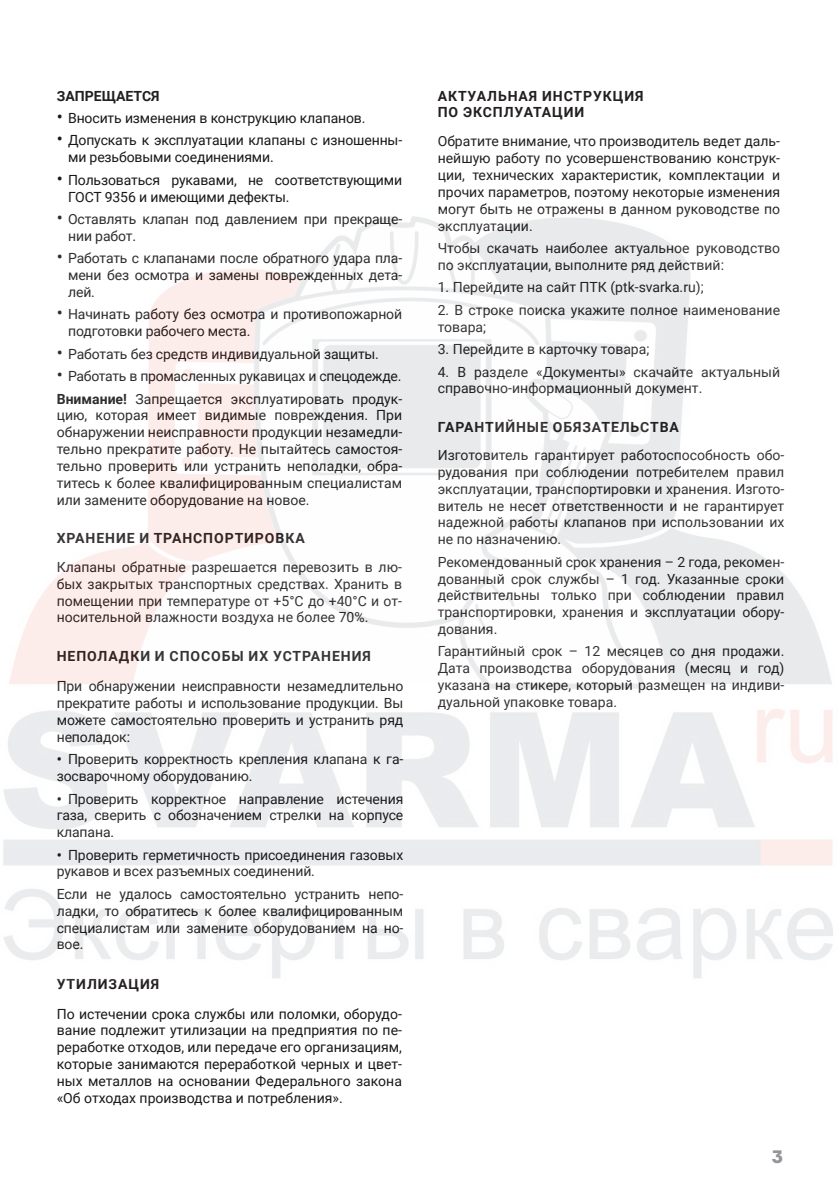
<style>
.page{position:relative;width:840px;height:1191px;background:#fff}
.page>*{position:absolute;margin:0;border:0;box-sizing:border-box;transform-origin:0 0}
.t1{font:900 18px "Formular";color:#939598}
.Основной_текст{font:14px/16.8px "Roboto";letter-spacing:-.01em;color:#1a1717;text-align:justify}
.Основной_текст-2{font:14px/16.8px "Roboto";color:#231f20;text-align:justify}
.Заголовок_ЛЕВЫЙ{font:700 14px/16.8px "Roboto";letter-spacing:.065em;color:#231f20}
.Основной_текст-3{font:700 14px "Roboto";color:#231f20}
.s1{font-family:"Roboto Condensed";font-size:18px}
.s2{font-weight:700}
</style>
<div class="page">
<p class="Основной_текст-3" style="left:57px;top:86px;width:104px">ЗАПРЕЩАЕТСЯ</p>
<p class="Основной_текст" style="left:57px;top:109px;width:310px"><span class="s1">•</span> Вносить изменения в конструкцию клапанов.</p>
<p class="Основной_текст" style="left:68px;top:132px;width:335px;text-indent:-11px"><span class="s1">•</span> Допускать к эксплуатации клапаны с изношенны&shy;ми резьбовыми соединениями.</p>
<p class="Основной_текст" style="left:68px;top:171px;width:335px;text-indent:-11px"><span class="s1">•</span> Пользоваться рукавами, не соответствующими<br>ГОСТ 9356 и имеющими дефекты.</p>
<p class="Основной_текст" style="left:68px;top:210px;width:335px;text-indent:-11px"><span class="s1">•</span> Оставлять клапан под давлением при прекраще&shy;нии работ.</p>
<p class="Основной_текст" style="left:68px;top:249px;width:335px;text-indent:-11px"><span class="s1">•</span> Работать с клапанами после обратного удара пла&shy;мени без осмотра и замены поврежденных дета&shy;лей.</p>
<p class="Основной_текст" style="left:68px;top:305px;width:335px;text-indent:-11px"><span class="s1">•</span> Начинать работу без осмотра и противопожарной подготовки рабочего места.</p>
<p class="Основной_текст" style="left:57px;top:345px;width:323px"><span class="s1">•</span> Работать без средств индивидуальной защиты.</p>
<p class="Основной_текст" style="left:57px;top:367px;width:346px"><span class="s1">•</span> Работать в промасленных рукавицах и спецодежде.</p>
<p class="Основной_текст" style="left:57px;top:390px;width:347px"><span class="s2">Внимание!</span> Запрещается эксплуатировать продук&shy;цию, которая имеет видимые повреждения. При обнаружении неисправности продукции незамедли&shy;тельно прекратите работу. Не пытайтесь самостоя&shy;тельно проверить или устранить неполадки, обра&shy;титесь к более квалифицированным специалистам или замените оборудование на новое.</p>
<p class="Заголовок_ЛЕВЫЙ" style="left:57px;top:529px;width:249px">ХРАНЕНИЕ И ТРАНСПОРТИРОВКА</p>
<p class="Основной_текст-2" style="left:57px;top:558px;width:346px">Клапаны обратные разрешается перевозить в лю&shy;бых закрытых транспортных средствах. Хранить в помещении при температуре от +5°С до +40°С и от&shy;носительной влажности воздуха не более 70%.</p>
<p class="Заголовок_ЛЕВЫЙ" style="left:57px;top:647px;width:315px">НЕПОЛАДКИ И СПОСОБЫ ИХ УСТРАНЕНИЯ</p>
<p class="Основной_текст" style="left:57px;top:677px;width:348px">При обнаружении неисправности незамедлительно прекратите работы и использование продукции. Вы можете самостоятельно проверить и устранить ряд неполадок:</p>
<p class="Основной_текст" style="left:57px;top:750px;width:348px"><span class="s2">•</span> Проверить корректность крепления клапана к га&shy;зосварочному оборудованию.</p>
<p class="Основной_текст" style="left:57px;top:789px;width:348px"><span class="s2">•</span> Проверить корректное направление истечения газа, сверить с обозначением стрелки на корпусе клапана.</p>
<p class="Основной_текст" style="left:57px;top:845px;width:348px"><span class="s2">•</span> Проверить герметичность присоединения газовых рукавов и всех разъемных соединений.</p>
<p class="Основной_текст" style="left:57px;top:885px;width:348px">Если не удалось самостоятельно устранить непо&shy;ладки, то обратитесь к более квалифицированным специалистам или замените оборудованием на но&shy;вое.</p>
<p class="Заголовок_ЛЕВЫЙ" style="left:57px;top:975px;width:104px">УТИЛИЗАЦИЯ</p>
<p class="Основной_текст" style="left:57px;top:1004px;width:346px">По истечении срока службы или поломки, оборудо&shy;вание подлежит утилизации на предприятия по пе&shy;реработке отходов, или передаче его организациям, которые занимаются переработкой черных и цвет&shy;ных металлов на основании Федерального закона «Об отходах производства и потребления».</p>
<p class="Заголовок_ЛЕВЫЙ" style="left:437px;top:87px;width:207px">АКТУАЛЬНАЯ ИНСТРУКЦИЯ<br>ПО ЭКСПЛУАТАЦИИ</p>
<p class="Основной_текст-2" style="left:437px;top:133px;width:344px">Обратите внимание, что производитель ведет даль&shy;нейшую работу по усовершенствованию конструк&shy;ции, технических характеристик, комплектации и прочих параметров, поэтому некоторые изменения могут быть не отражены в данном руководстве по эксплуатации.</p>
<p class="Основной_текст-2" style="left:437px;top:239px;width:343px">Чтобы скачать наиболее актуальное руководство по эксплуатации, выполните ряд действий:</p>
<p class="Основной_текст-2" style="left:437px;top:278px;width:267px">1. Перейдите на сайт ПТК (ptk-svarka.ru);</p>
<p class="Основной_текст-2" style="left:437px;top:301px;width:344px">2. В строке поиска укажите полное наименование товара;</p>
<p class="Основной_текст-2" style="left:437px;top:340px;width:213px">3. Перейдите в карточку товара;</p>
<p class="Основной_текст-2" style="left:437px;top:363px;width:343px">4. В разделе «Документы» скачайте актуальный справочно-информационный документ.</p>
<p class="Заголовок_ЛЕВЫЙ" style="left:437px;top:418px;width:243px">ГАРАНТИЙНЫЕ ОБЯЗАТЕЛЬСТВА</p>
<p class="Основной_текст-2" style="left:437px;top:446px;width:348px">Изготовитель гарантирует работоспособность обо&shy;рудования при соблюдении потребителем правил эксплуатации, транспортировки и хранения. Изгото&shy;витель не несет ответственности и не гарантирует надежной работы клапанов при использовании их не по назначению.</p>
<p class="Основной_текст-2" style="left:437px;top:553px;width:348px">Рекомендованный срок хранения – 2 года, рекомен&shy;дованный срок службы – 1 год. Указанные сроки действительны только при соблюдении правил транспортировки, хранения и эксплуатации обору&shy;дования.</p>
<p class="Основной_текст-2" style="left:437px;top:642px;width:348px">Гарантийный срок – 12 месяцев со дня продажи.<br>Дата производства оборудования (месяц и год) указана на стикере, который размещен на индиви&shy;дуальной упаковке товара.</p>
<p class="t1" style="left:771px;top:1145px;width:13px">3</p>
</div>
